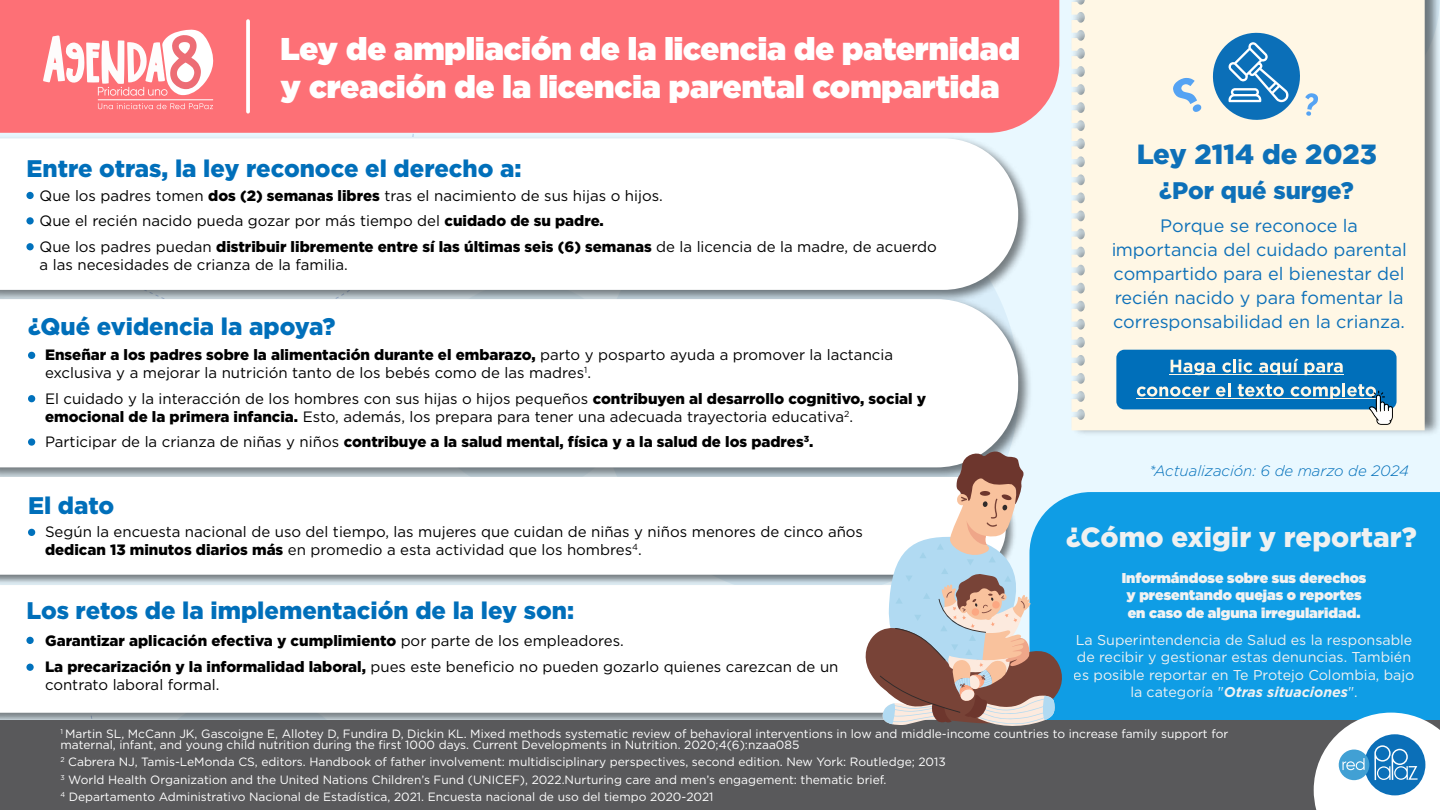
<style>
.page{position:relative;width:1440px;height:810px;background:#e9f8ff}
.page>*{position:absolute;margin:0;border:0;box-sizing:border-box;transform-origin:0 0}
.t1{font:900 31.5px/37.5px "Gotham";color:#fff}
.t2{font:900 27.75px "Gotham";color:#f2f2f2}
.t3{font:900 27.75px "Gotham";color:#0b6fb8}
.t4{font:900 24px "Gotham";color:#006fba}
.t5{font:900 24px "Gotham";color:#0b6fb8}
.t6{font:18px/24px "Gotham";color:#0b6fb8;text-align:center}
.t7{font:15px/18px "Gotham";color:#000}
.t8{font:900 15px/25.5px "Gotham";color:#000}
.t9{font:italic 300 15px "Gotham";color:#006fba}
.t10{font:14.25px/17.2px "Gotham";color:#f2f2f2;text-align:center}
.t11{font:900 14.25px/17.2px "Gotham";color:#f2f2f2;text-align:center}
.t12{font:12px/17.4px "Gotham";color:#fff}
.s1{font-weight:900}
.s2{font-weight:400}
.s3{font-weight:700;font-style:italic}
</style>
<div class="page">
<div style="left:1064px;top:492px;width:376px;height:228px;background:#0f9de5"></div>
<img style="left:1071px;top:2px;width:368px;height:432px">
<div style="left:1072px;top:0;width:353px;height:430px;background:#fff7e5"></div>
<svg style="left:1107px;top:0;width:333px;height:126px;background:#dae2dd"></svg>
<div style="left:1116px;top:350px;width:281px;height:59px;background:#006fba;border-radius:8px"></div>
<svg style="left:1171px;top:360px;width:44px;height:14px"></svg>
<svg style="left:1222px;top:359px;width:30px;height:14px"></svg>
<svg style="left:1259px;top:358px;width:39px;height:16px"></svg>
<svg style="left:1305px;top:362px;width:38px;height:12px"></svg>
<hr style="left:1169px;top:374px;width:175px;height:1px;background:#fff7e5">
<svg style="left:1137px;top:386px;width:72px;height:11px"></svg>
<svg style="left:1216px;top:383px;width:14px;height:14px"></svg>
<svg style="left:1238px;top:384px;width:46px;height:13px"></svg>
<hr style="left:1136px;top:398px;width:241px;height:1px;background:#fff7e5">
<svg style="left:1291px;top:383px;width:102px;height:42px"></svg>
<div style="left:0;top:0;width:1059px;height:133px;background:#fd7076"></div>
<hr style="left:98px;top:99px;width:115px;height:1px;background:#fff">
<svg style="left:98px;top:103px;width:115px;height:6px"></svg>
<svg style="left:43px;top:29px;width:171px;height:67px;background:#fcacb0"></svg>
<svg style="left:246px;top:21px;width:4px;height:91px"></svg>
<img style="left:0;top:134px;width:1029px;height:158px">
<div style="left:0;top:138px;width:1018px;height:152px;background:#fff"></div>
<img style="left:0;top:292px;width:1030px;height:180px">
<div style="left:0;top:299px;width:1018px;height:168px;background:#fff"></div>
<div style="left:0;top:588px;width:863px;height:125px;background:#fff"></div>
<div style="left:26px;top:637px;width:8px;height:7px;background:#0071bc;border-radius:50%"></div>
<div style="left:26px;top:664px;width:8px;height:7px;background:#0071bc;border-radius:50%"></div>
<div style="left:26px;top:192px;width:8px;height:7px;background:#0071bc;border-radius:50%"></div>
<div style="left:26px;top:243px;width:8px;height:7px;background:#0071bc;border-radius:50%"></div>
<div style="left:26px;top:217px;width:8px;height:8px;background:#0071bc;border-radius:50%"></div>
<div style="left:28px;top:352px;width:7px;height:7px;background:#0071bc;border-radius:50%"></div>
<div style="left:28px;top:395px;width:7px;height:7px;background:#0071bc;border-radius:50%"></div>
<div style="left:28px;top:438px;width:7px;height:8px;background:#0071bc;border-radius:50%"></div>
<img style="left:0;top:472px;width:863px;height:116px">
<div style="left:0;top:477px;width:863px;height:98px;background:#fff"></div>
<div style="left:28px;top:529px;width:7px;height:7px;background:#0071bc;border-radius:50%"></div>
<div style="left:0;top:720px;width:1440px;height:90px;background:#59595b"></div>
<svg style="left:1314px;top:713px;width:126px;height:97px;background:#abcbdf"></svg>
<svg style="left:863px;top:450px;width:201px;height:276px;background:#b4b7bb"></svg>
<h1 class="t1" style="left:281px;top:30px;width:741px">Ley de ampliación de la licencia de paternidad y creación de la licencia parental compartida</h1>
<h3 class="t4" style="left:26px;top:152px;width:497px">Entre otras, la ley reconoce el derecho a:</h3>
<p class="t7" style="left:40px;top:182px;width:899px;line-height:25.5px">Que los padres tomen <span class="s1">dos (2) semanas libres</span> tras el nacimiento de sus hijas o hijos.<br>Que el recién nacido pueda gozar por más tiempo del <span class="s1">cuidado de su padre.<br></span>Que los padres puedan <span class="s1">distribuir libremente entre sí las últimas seis (6) semanas</span> de la licencia de la madre, de acuerdo</p>
<p class="t7" style="left:40px;top:255px;width:310px">a las necesidades de crianza de la familia.</p>
<h3 class="t4" style="left:28px;top:310px;width:309px">¿Qué evidencia la apoya?</h3>
<p class="t7" style="left:45px;top:346px;width:850px"><span class="s1">Enseñar a los padres sobre la alimentación durante el embarazo,</span> parto y posparto ayuda a promover la lactancia exclusiva y a mejorar la nutrición tanto de los bebés como de las madres<sup>1</sup>.</p>
<p class="t7" style="left:45px;top:389px;width:883px">El cuidado y la interacción de los hombres con sus hijas o hijos pequeños <span class="s1">contribuyen al desarrollo cognitivo, social y emocional de la primera infancia.</span> Esto, además, los prepara para tener una adecuada trayectoria educativa<sup>2</sup>.</p>
<p class="t8" style="left:45px;top:429px;width:770px"><span class="s2">Participar de la crianza de niñas y niños</span> contribuye a la salud mental, física y a la salud de los padres<sup>3</sup>.</p>
<h3 class="t4" style="left:28px;top:489px;width:88px">El dato</h3>
<p class="t7" style="left:45px;top:522px;width:820px">Según la encuesta nacional de uso del tiempo, las mujeres que cuidan de niñas y niños menores de cinco años <span class="s1">dedican 13 minutos diarios más</span> en promedio a esta actividad que los hombres<sup>4</sup>.</p>
<h3 class="t4" style="left:26px;top:594px;width:549px">Los retos de la implementación de la ley son:</h3>
<p class="t8" style="left:45px;top:628px;width:795px">Garantizar aplicación efectiva y cumplimiento <span class="s2">por parte de los empleadores.<br></span>La precarización y la informalidad laboral, <span class="s2">pues este beneficio no pueden gozarlo quienes carezcan de un</span></p>
<p class="t7" style="left:45px;top:675px;width:176px">contrato laboral formal.</p>
<h2 class="t3" style="left:1136px;top:135px;width:242px">Ley 2114 de 2023</h2>
<h3 class="t5" style="left:1159px;top:174px;width:196px">¿Por qué surge?</h3>
<p class="t6" style="left:1111px;top:213px;width:297px">Porque se reconoce la importancia del cuidado parental compartido para el bienestar del recién nacido y para fomentar la corresponsabilidad en la crianza.</p>
<p class="t9" style="left:1149px;top:461px;width:261px">*Actualización: 6 de marzo de 2024</p>
<h2 class="t2" style="left:1066px;top:518px;width:352px">¿Cómo exigir y reportar?</h2>
<p class="t11" style="left:1122px;top:569px;width:246px">Informándose sobre sus derechos y presentando quejas o reportes en caso de alguna irregularidad.</p>
<p class="t10" style="left:1074px;top:631px;width:342px">La Superintendencia de Salud es la responsable de recibir y gestionar estas denuncias. También es posible reportar en Te Protejo Colombia, bajo la categoría "<span class="s3">Otras situaciones</span>".</p>
<p class="t12" style="left:60px;top:727px;width:1169px;line-height:11.4px"><sup>1</sup> Martin SL, McCann JK, Gascoigne E, Allotey D, Fundira D, Dickin KL. Mixed methods systematic review of behavioral interventions in low and middle-income countries to increase family support for maternal, infant, and young child nutrition during the first 1000 days. Current Developments in Nutrition. 2020;4(6):nzaa085</p>
<p class="t12" style="left:60px;top:753px;width:887px"><sup>2</sup> Cabrera NJ, Tamis-LeMonda CS, editors. Handbook of father involvement: multidisciplinary perspectives, second edition. New York: Routledge; 2013<br><sup>3</sup> World Health Organization and the United Nations Children’s Fund (UNICEF), 2022.Nurturing care and men’s engagement: thematic brief.<br><sup>4</sup> Departamento Administrativo Nacional de Estadística, 2021. Encuesta nacional de uso del tiempo 2020-2021</p>
</div>
